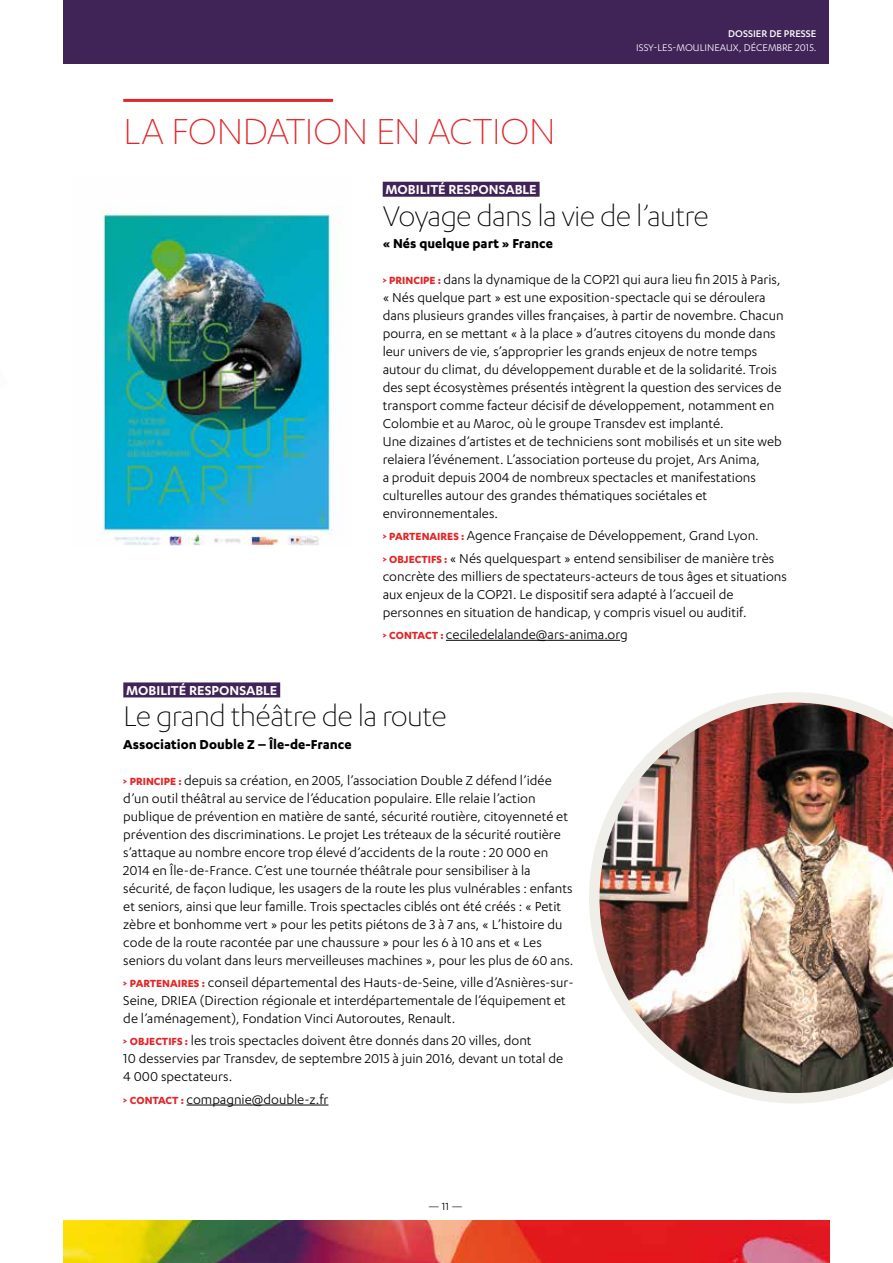
<style>
.page{position:relative;width:893px;height:1263px;background:#fff}
.page>*{position:absolute;margin:0;border:0;box-sizing:border-box;transform-origin:0 0}
.t1{font:300 42px "Karbon";letter-spacing:-.02em;color:#e42528}
.t2{font:300 33px "Karbon";letter-spacing:-.02em;color:#000}
.t3{font:15px/18px "Karbon";color:#000}
.t4{font:700 15px "Karbon";color:#000}
.t5{font:600 15px "Karbon";color:#fff}
.t6{font:12px "Karbon";color:#000}
.t7{font:11.25px "Karbon";color:#fff}
.t8{font:500 11.25px "Karbon";color:#fff}
.s1{font-weight:700;font-size:12px;color:#e42528}
</style>
<div class="page">
<div style="left:64px;top:0;width:765px;height:64px;background:#402357"></div>
<img style="left:64px;top:1220px;width:765px;height:43px">
<div style="left:383px;top:182px;width:157px;height:15px;background:#402357"></div>
<hr style="left:446px;top:640px;width:174px;height:1px;background:#000">
<div style="left:123px;top:682px;width:157px;height:15px;background:#402357"></div>
<hr style="left:186px;top:1105px;width:142px;height:1px;background:#000">
<hr style="left:123px;top:99px;width:210px;height:3px;background:#e42528">
<img style="left:589px;top:692px;width:304px;height:411px">
<img style="left:101px;top:207px;width:241px;height:337px">
<h1 class="t1" style="left:123px;top:109px;width:434px">LA FONDATION EN ACTION</h1>
<p class="t8" style="left:728px;top:28px;width:90px">DOSSIER DE PRESSE</p>
<p class="t7" style="left:636px;top:41px;width:182px">ISSY-LES-MOULINEAUX, DÉCEMBRE 2015.</p>
<p class="t5" style="left:386px;top:181px;width:153px">MOBILITÉ RESPONSABLE</p>
<h2 class="t2" style="left:383px;top:198px;width:327px">Voyage dans la vie de l’autre</h2>
<p class="t4" style="left:383px;top:235px;width:172px">« Nés quelque part » France</p>
<p class="t3" style="left:383px;top:270px;width:402px"><span class="s1">&gt; PRINCIPE :</span> dans la dynamique de la COP21 qui aura lieu fin 2015 à Paris, « Nés quelque part » est une exposition-spectacle qui se déroulera dans plusieurs grandes villes françaises, à partir de novembre. Chacun pourra, en se mettant « à la place » d’autres citoyens du monde dans leur univers de vie, s’approprier les grands enjeux de notre temps autour du climat, du développement durable et de la solidarité. Trois des sept écosystèmes présentés intègrent la question des services de transport comme facteur décisif de développement, notamment en Colombie et au Maroc, où le groupe Transdev est implanté.<br>Une dizaines d’artistes et de techniciens sont mobilisés et un site web relaiera l’événement. L’association porteuse du projet, Ars Anima,<br>a produit depuis 2004 de nombreux spectacles et manifestations culturelles autour des grandes thématiques sociétales et environnementales.</p>
<p class="t3" style="left:383px;top:524px;width:393px;line-height:22.2px"><span class="s1">&gt; PARTENAIRES :</span> Agence Française de Développement, Grand Lyon.<br><span class="s1">&gt; OBJECTIFS :</span> « Nés quelquespart » entend sensibiliser de manière très</p>
<p class="t3" style="left:383px;top:566px;width:406px">concrète des milliers de spectateurs-acteurs de tous âges et situations aux enjeux de la COP21. Le dispositif sera adapté à l’accueil de personnes en situation de handicap, y compris visuel ou auditif.</p>
<p class="t3" style="left:383px;top:625px;width:247px"><span class="s1">&gt; CONTACT :</span> ceciledelalande@ars-anima.org</p>
<p class="t5" style="left:126px;top:682px;width:153px">MOBILITÉ RESPONSABLE</p>
<h2 class="t2" style="left:123px;top:698px;width:325px">Le grand théâtre de la route</h2>
<p class="t4" style="left:123px;top:736px;width:230px">Association Double Z – Île-de-France</p>
<p class="t3" style="left:123px;top:771px;width:452px"><span class="s1">&gt; PRINCIPE :</span> depuis sa création, en 2005, l’association Double Z défend l’idée d’un outil théâtral au service de l’éducation populaire. Elle relaie l’action publique de prévention en matière de santé, sécurité routière, citoyenneté et prévention des discriminations. Le projet Les tréteaux de la sécurité routière s’attaque au nombre encore trop élevé d’accidents de la route : 20 000 en 2014 en Île-de-France. C’est une tournée théâtrale pour sensibiliser à la sécurité, de façon ludique, les usagers de la route les plus vulnérables : enfants et seniors, ainsi que leur famille. Trois spectacles ciblés ont été créés : « Petit zèbre et bonhomme vert » pour les petits piétons de 3 à 7 ans, « L’histoire du code de la route racontée par une chaussure » pour les 6 à 10 ans et « Les seniors du volant dans leurs merveilleuses machines », pour les plus de 60 ans.</p>
<p class="t3" style="left:123px;top:973px;width:452px"><span class="s1">&gt; PARTENAIRES :</span> conseil départemental des Hauts-de-Seine, ville d’Asnières-sur-<br>Seine, DRIEA (Direction régionale et interdépartementale de l’équipement et de l’aménagement), Fondation Vinci Autoroutes, Renault.</p>
<p class="t3" style="left:123px;top:1031px;width:441px"><span class="s1">&gt; OBJECTIFS :</span> les trois spectacles doivent être donnés dans 20 villes, dont<br>10 desservies par Transdev, de septembre 2015 à juin 2016, devant un total de<br>4 000 spectateurs.</p>
<p class="t3" style="left:123px;top:1089px;width:207px"><span class="s1">&gt; CONTACT :</span> compagnie@double-z.fr</p>
<p class="t6" style="left:428px;top:1199px;width:36px">— 11 —</p>
</div>
